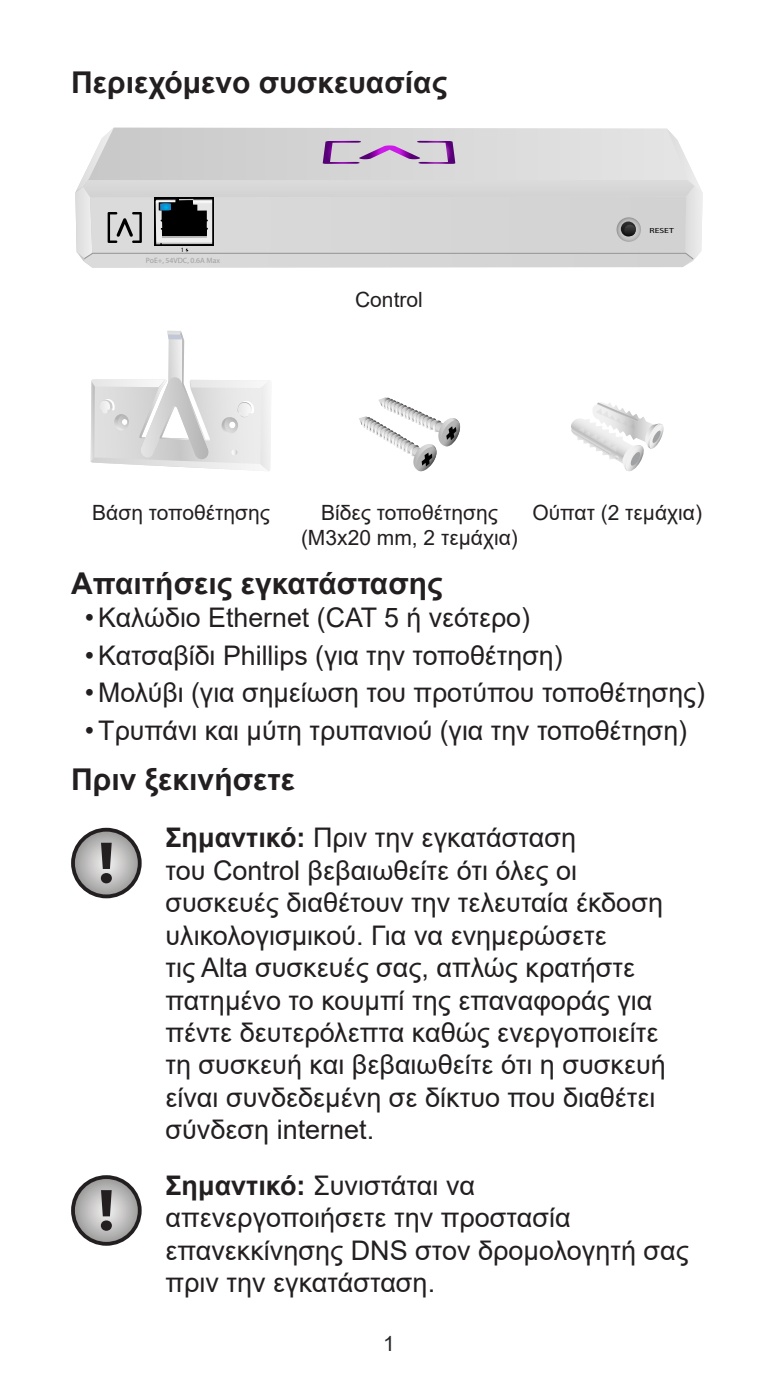
<style>
.page{position:relative;width:778px;height:1383px;background:#fff}
.page>*{position:absolute;margin:0;border:0;box-sizing:border-box;transform-origin:0 0}
.Heading_1{font:700 30px "Arial";color:#231f20}
.Note_Text{font:27px/32.4px "Arial";color:#231f20}
.Package_Contents_Text{font:21px/25.2px "Arial";color:#231f20;text-align:center}
.t1{font:21px "Arial";color:#24272a}
.t2{font:7.8px "Myriad Pro";color:#9f9f9f}
.t3{font:7.5px "Myriad Pro";color:#000;scale:1.31 1}
.t4{font:6.6px "Myriad Pro";color:#000}
.s1{font-weight:700}
</style>
<div class="page">
<svg style="left:75px;top:128px;width:627px;height:139px;background:#d0cfd1"></svg>
<svg style="left:90px;top:330px;width:181px;height:141px"></svg>
<svg style="left:359px;top:397px;width:102px;height:75px"></svg>
<svg style="left:571px;top:402px;width:93px;height:69px"></svg>
<svg style="left:73px;top:829px;width:67px;height:67px;background:#aaa9a9"></svg>
<div style="left:71px;top:827px;width:71px;height:71px;border:4px solid #231f20;border-radius:50%"></div>
<svg style="left:101px;top:842px;width:11px;height:41px"></svg>
<svg style="left:73px;top:1177px;width:67px;height:66px;background:#acabab"></svg>
<div style="left:71px;top:1175px;width:71px;height:70px;border:4px solid #231f20;border-radius:50%"></div>
<svg style="left:101px;top:1190px;width:11px;height:40px"></svg>
<p class="Heading_1" style="left:71px;top:61px;width:377px">Περιεχόμενο συσκευασίας</p>
<p class="t4" style="left:181px;top:246px;width:5px">1</p>
<p class="t2" style="left:146px;top:255px;width:76px">PoE+, 54VDC, 0.6A Max</p>
<p class="Package_Contents_Text" style="left:355px;top:286px;width:69px">Control</p>
<p class="t3" style="left:649px;top:225px;width:20px">RESET</p>
<p class="Package_Contents_Text" style="left:92px;top:500px;width:179px">Βάση τοποθέτησης</p>
<p class="Package_Contents_Text" style="left:301px;top:500px;width:218px">Βίδες τοποθέτησης (M3x20 mm, 2 τεμάχια)</p>
<p class="Package_Contents_Text" style="left:532px;top:500px;width:171px">Ούπατ (2 τεμάχια)</p>
<p class="Heading_1" style="left:71px;top:562px;width:373px">Απαιτήσεις εγκατάστασης</p>
<p class="Note_Text" style="left:85px;top:601px;width:447px">• Καλώδιο Ethernet (CAT 5 ή νεότερο)</p>
<p class="Note_Text" style="left:85px;top:638px;width:479px">• Κατσαβίδι Phillips (για την τοποθέτηση)</p>
<p class="Note_Text" style="left:85px;top:676px;width:621px">• Μολύβι (για σημείωση του προτύπου τοποθέτησης)</p>
<p class="Note_Text" style="left:85px;top:714px;width:604px">• Τρυπάνι και μύτη τρυπανιού (για την τοποθέτηση)</p>
<p class="Heading_1" style="left:71px;top:758px;width:225px">Πριν ξεκινήσετε</p>
<p class="Note_Text" style="left:165px;top:821px;width:502px"><span class="s1">Σημαντικό:</span> Πριν την εγκατάσταση<br>του Control βεβαιωθείτε ότι όλες οι συσκευές διαθέτουν την τελευταία έκδοση υλικολογισμικού. Για να ενημερώσετε<br>τις Alta συσκευές σας, απλώς κρατήστε πατημένο το κουμπί της επαναφοράς για πέντε δευτερόλεπτα καθώς ενεργοποιείτε τη συσκευή και βεβαιωθείτε ότι η συσκευή είναι συνδεδεμένη σε δίκτυο που διαθέτει σύνδεση internet.</p>
<p class="Note_Text" style="left:165px;top:1168px;width:525px"><span class="s1">Σημαντικό:</span> Συνιστάται να απενεργοποιήσετε την προστασία επανεκκίνησης DNS στον δρομολογητή σας πριν την εγκατάσταση.</p>
<p class="t1" style="left:383px;top:1328px;width:13px">1</p>
</div>
